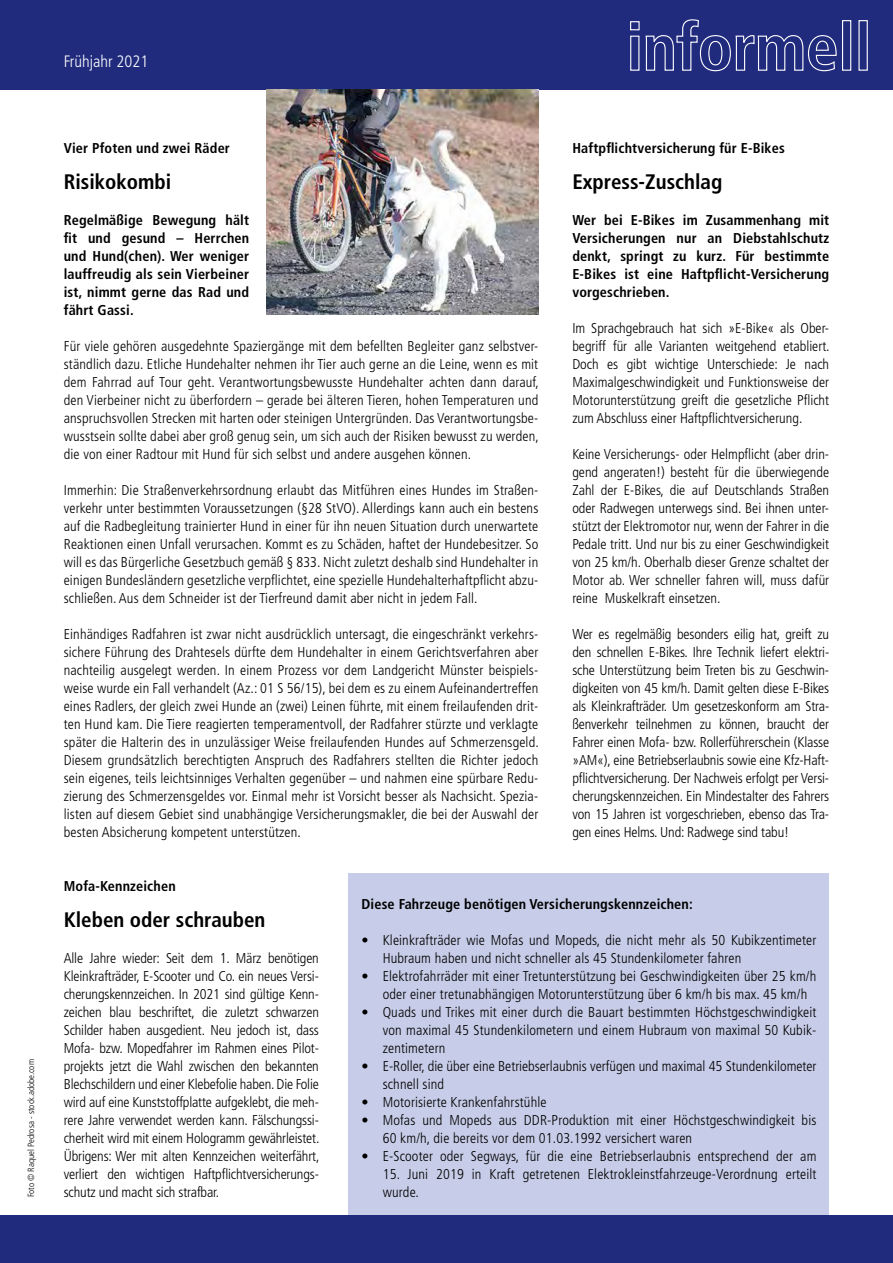
<style>
.page{position:relative;width:893px;height:1263px;background:#fff}
.page>*{position:absolute;margin:0;border:0;box-sizing:border-box;transform-origin:0 0}
.t1{font:700 condensed 21px "Frutiger LT Std";color:#000}
.t2{font:300 condensed 16.5px "Frutiger LT Std";color:#fff}
.t3{font:300 condensed 14.25px/18px "Frutiger LT Std";letter-spacing:.01em;color:#000;text-align:justify}
.t4{font:700 condensed 14.25px/18px "Frutiger LT Std";letter-spacing:.01em;color:#000;text-align:justify}
.t5{font:300 condensed 9px "Frutiger LT Std";color:#000}
</style>
<div class="page">
<div style="left:0;top:0;width:893px;height:89px;background:#212b7e"></div>
<svg style="left:630px;top:19px;width:238px;height:53px"></svg>
<div style="left:0;top:1215px;width:893px;height:48px;background:#212b7e"></div>
<img style="left:266px;top:89px;width:272px;height:225px">
<div style="left:349px;top:873px;width:480px;height:342px;background:#c7cde8"></div>
<p class="t2" style="left:64px;top:52px;width:86px">Frühjahr 2021</p>
<p class="t5" style="left:26px;top:1197px;width:140px;rotate:-90deg">Foto © Raquel Pedrosa - stock.adobe.com</p>
<p class="t4" style="left:64px;top:139px;width:168px">Vier Pfoten und zwei Räder</p>
<h1 class="t1" style="left:64px;top:169px;width:109px">Risikokombi</h1>
<p class="t4" style="left:64px;top:211px;width:187px">Regelmäßige Bewegung hält fit und gesund – Herrchen und Hund(chen). Wer weniger lauffreudig als sein Vierbeiner ist, nimmt gerne das Rad und fährt Gassi.</p>
<p class="t3" style="left:64px;top:337px;width:477px">Für viele gehören ausgedehnte Spaziergänge mit dem befellten Begleiter ganz selbstver&shy;ständlich dazu. Etliche Hundehalter nehmen ihr Tier auch gerne an die Leine, wenn es mit dem Fahrrad auf Tour geht. Verantwortungsbewusste Hundehalter achten dann darauf, den Vierbeiner nicht zu überfordern – gerade bei älteren Tieren, hohen Temperaturen und anspruchsvollen Strecken mit harten oder steinigen Untergründen. Das Verantwortungsbe&shy;wusstsein sollte dabei aber groß genug sein, um sich auch der Risiken bewusst zu werden, die von einer Radtour mit Hund für sich selbst und andere ausgehen können.</p>
<p class="t3" style="left:64px;top:481px;width:476px">Immerhin: Die Straßenverkehrsordnung erlaubt das Mitführen eines Hundes im Straßen&shy;verkehr unter bestimmten Voraussetzungen (§28 StVO). Allerdings kann auch ein bestens auf die Radbegleitung trainierter Hund in einer für ihn neuen Situation durch unerwartete Reaktionen einen Unfall verursachen. Kommt es zu Schäden, haftet der Hundebesitzer. So will es das Bürgerliche Gesetzbuch gemäß § 833. Nicht zuletzt deshalb sind Hundehalter in einigen Bundesländern gesetzliche verpflichtet, eine spezielle Hundehalterhaftpflicht abzu&shy;schließen. Aus dem Schneider ist der Tierfreund damit aber nicht in jedem Fall.</p>
<p class="t3" style="left:64px;top:625px;width:477px">Einhändiges Radfahren ist zwar nicht ausdrücklich untersagt, die eingeschränkt verkehrs&shy;sichere Führung des Drahtesels dürfte dem Hundehalter in einem Gerichtsverfahren aber nachteilig ausgelegt werden. In einem Prozess vor dem Landgericht Münster beispiels&shy;weise wurde ein Fall verhandelt (Az.: 01 S 56/15), bei dem es zu einem Aufeinandertreffen eines Radlers, der gleich zwei Hunde an (zwei) Leinen führte, mit einem freilaufenden drit&shy;ten Hund kam. Die Tiere reagierten temperamentvoll, der Radfahrer stürzte und verklagte später die Halterin des in unzulässiger Weise freilaufenden Hundes auf Schmerzensgeld.<br>Diesem grundsätzlich berechtigten Anspruch des Radfahrers stellten die Richter jedoch sein eigenes, teils leichtsinniges Verhalten gegenüber – und nahmen eine spürbare Redu&shy;zierung des Schmerzensgeldes vor. Einmal mehr ist Vorsicht besser als Nachsicht. Spezia&shy;listen auf diesem Gebiet sind unabhängige Versicherungsmakler, die bei der Auswahl der besten Absicherung kompetent unterstützen.</p>
<p class="t4" style="left:572px;top:139px;width:214px">Haftpflichtversicherung für E-Bikes</p>
<h1 class="t1" style="left:572px;top:169px;width:151px">Express-Zuschlag</h1>
<p class="t4" style="left:572px;top:211px;width:258px">Wer bei E-Bikes im Zusammenhang mit Versicherungen nur an Diebstahlschutz denkt, springt zu kurz. Für bestimmte E-Bikes ist eine Haftpflicht-Versicherung vorgeschrieben.</p>
<p class="t3" style="left:572px;top:319px;width:259px">Im Sprachgebrauch hat sich »E-Bike« als Ober&shy;begriff für alle Varianten weitgehend etabliert.<br>Doch es gibt wichtige Unterschiede: Je nach Maximalgeschwindigkeit und Funktionsweise der Motorunterstützung greift die gesetzliche Pflicht zum Abschluss einer Haftpflichtversicherung.</p>
<p class="t3" style="left:572px;top:445px;width:258px">Keine Versicherungs- oder Helmpflicht (aber drin&shy;gend angeraten!) besteht für die überwiegende Zahl der E-Bikes, die auf Deutschlands Straßen oder Radwegen unterwegs sind. Bei ihnen unter&shy;stützt der Elektromotor nur, wenn der Fahrer in die Pedale tritt. Und nur bis zu einer Geschwindigkeit von 25 km/h. Oberhalb dieser Grenze schaltet der Motor ab. Wer schneller fahren will, muss dafür reine Muskelkraft einsetzen.</p>
<p class="t3" style="left:572px;top:625px;width:258px">Wer es regelmäßig besonders eilig hat, greift zu den schnellen E-Bikes. Ihre Technik liefert elektri&shy;sche Unterstützung beim Treten bis zu Geschwin&shy;digkeiten von 45 km/h. Damit gelten diese E-Bikes als Kleinkrafträder. Um gesetzeskonform am Stra&shy;ßenverkehr teilnehmen zu können, braucht der Fahrer einen Mofa- bzw. Rollerführerschein (Klasse »AM«), eine Betriebserlaubnis sowie eine Kfz-Haft&shy;pflichtversicherung. Der Nachweis erfolgt per Versi&shy;cherungskennzeichen. Ein Mindestalter des Fahrers von 15 Jahren ist vorgeschrieben, ebenso das Tra&shy;gen eines Helms. Und: Radwege sind tabu!</p>
<p class="t4" style="left:64px;top:877px;width:113px">Mofa-Kennzeichen</p>
<h1 class="t1" style="left:64px;top:907px;width:203px">Kleben oder schrauben</h1>
<p class="t3" style="left:64px;top:949px;width:257px">Alle Jahre wieder: Seit dem 1. März benötigen Kleinkrafträder, E-Scooter und Co. ein neues Versi&shy;cherungskennzeichen. In 2021 sind gültige Kenn&shy;zeichen blau beschriftet, die zuletzt schwarzen Schilder haben ausgedient. Neu jedoch ist, dass Mofa- bzw. Mopedfahrer im Rahmen eines Pilot&shy;projekts jetzt die Wahl zwischen den bekannten Blechschildern und einer Klebefolie haben. Die Folie wird auf eine Kunststoffplatte aufgeklebt, die meh&shy;rere Jahre verwendet werden kann. Fälschungssi&shy;cherheit wird mit einem Hologramm gewährleistet.<br>Übrigens: Wer mit alten Kennzeichen weiterfährt, verliert den wichtigen Haftpflichtversicherungs&shy;schutz und macht sich strafbar.</p>
<p class="t4" style="left:361px;top:895px;width:333px">Diese Fahrzeuge benötigen Versicherungskennzeichen:</p>
<p class="t3" style="left:383px;top:931px;width:435px;text-indent:-21px">• Kleinkrafträder wie Mofas und Mopeds, die nicht mehr als 50 Kubikzentimeter<br>Hubraum haben und nicht schneller als 45 Stundenkilometer fahren</p>
<p class="t3" style="left:383px;top:967px;width:435px;text-indent:-21px">• Elektrofahrräder mit einer Tretunterstützung bei Geschwindigkeiten über 25 km/h oder einer tretunabhängigen Motorunterstützung über 6 km/h bis max. 45 km/h</p>
<p class="t3" style="left:383px;top:1003px;width:435px;text-indent:-21px">• Quads und Trikes mit einer durch die Bauart bestimmten Höchstgeschwindigkeit von maximal 45 Stundenkilometern und einem Hubraum von maximal 50 Kubik&shy;zentimetern</p>
<p class="t3" style="left:383px;top:1057px;width:435px;text-indent:-21px">• E-Roller, die über eine Betriebserlaubnis verfügen und maximal 45 Stundenkilometer schnell sind</p>
<p class="t3" style="left:361px;top:1093px;width:187px">• Motorisierte Krankenfahrstühle</p>
<p class="t3" style="left:383px;top:1111px;width:435px;text-indent:-21px">• Mofas und Mopeds aus DDR-Produktion mit einer Höchstgeschwindigkeit bis<br>60 km/h, die bereits vor dem 01.03.1992 versichert waren</p>
<p class="t3" style="left:361px;top:1147px;width:456px">• E-Scooter oder Segways, für die eine Betriebserlaubnis entsprechend der am</p>
<p class="t3" style="left:383px;top:1165px;width:435px">15. Juni 2019 in Kraft getretenen Elektrokleinstfahrzeuge-Verordnung erteilt wurde.</p>
</div>
